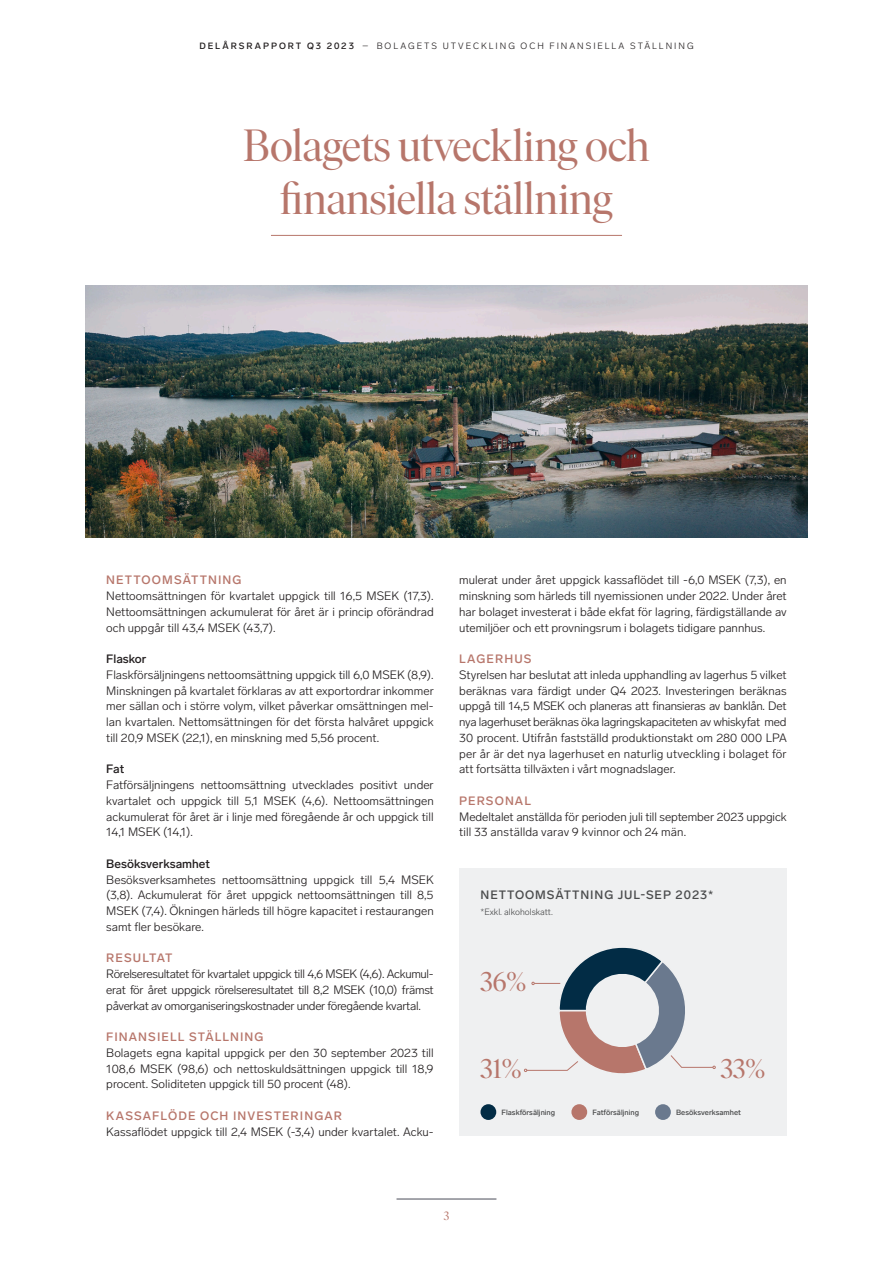
<style>
.page{position:relative;width:893px;height:1263px;background:#fff}
.page>*{position:absolute;margin:0;border:0;box-sizing:border-box;transform-origin:0 0}
.IVAR_-_Stor_rubrik_f{font:45px/52.5px "Ivar Display";letter-spacing:-.005em;color:#b7766b;text-align:center}
.LAB_-_Fotnotsstorlek{font:27px "Ivar Display";color:#b7766b}
.LAB_-_Brödtext{font:300 12px/15.8px "Lab Grotesque";color:#231f20;text-align:justify}
.LAB_-_mindre_underru{font:500 12px "Lab Grotesque";letter-spacing:.09em;color:#b7766b}
.LAB_-_Fotnotsstorlek-2{font:500 12px "Lab Grotesque";letter-spacing:.08em;color:#4b4c4d}
.LAB_-_Brödtext-2{font:500 12px "Lab Grotesque";color:#231f20}
.t1{font:12px "Ivar Display";color:#b7766b}
.t2{font:300 9px "Lab Grotesque";letter-spacing:.22em;color:#231f20}
.LAB_-_Fotnotsstorlek-3{font:300 9px "Lab Grotesque";color:#4b4c4d}
.LAB_-_Fotnotsstorlek-4{font:500 7.5px "Lab Grotesque";color:#4b4c4d}
.s1{font-weight:500}
</style>
<div class="page">
<div style="left:459px;top:868px;width:328px;height:267px;background:#eff0f1"></div>
<hr style="left:396px;top:1199px;width:100px;height:1px;background:#4b4d58">
<hr style="left:271px;top:235px;width:351px;height:1px;background:#b7766b">
<img style="left:85px;top:285px;width:722px;height:252px">
<div style="left:480px;top:1104px;width:16px;height:16px;background:#022c45;border-radius:50%"></div>
<div style="left:571px;top:1104px;width:16px;height:16px;background:#b7766b;border-radius:50%"></div>
<div style="left:655px;top:1104px;width:16px;height:16px;background:#6a798e;border-radius:50%"></div>
<svg style="left:524px;top:947px;width:192px;height:127px"></svg>
<p class="t2" style="left:199px;top:41px;width:496px"><span class="s1">DELÅRSRAPPORT Q3 2023</span> – BOLAGETS UTVECKLING OCH FINANSIELLA STÄLLNING</p>
<p class="IVAR_-_Stor_rubrik_f" style="left:243px;top:121px;width:408px">Bolagets utveckling och finansiella ställning</p>
<p class="LAB_-_mindre_underru" style="left:106px;top:573px;width:137px">NETTOOMSÄTTNING</p>
<p class="LAB_-_Brödtext" style="left:106px;top:588px;width:329px">Nettoomsättningen för kvartalet uppgick till 16,5 MSEK (17,3).<br>Nettoomsättningen ackumulerat för året är i princip oförändrad och uppgår till 43,4 MSEK (43,7).</p>
<p class="LAB_-_Brödtext-2" style="left:106px;top:652px;width:42px">Flaskor</p>
<p class="LAB_-_Brödtext" style="left:106px;top:667px;width:329px">Flaskförsäljningens nettoomsättning uppgick till 6,0 MSEK (8,9).<br>Minskningen på kvartalet förklaras av att exportordrar inkommer mer sällan och i större volym, vilket påverkar omsättningen mel&shy;lan kvartalen. Nettomsättningen för det första halvåret uppgick till 20,9 MSEK (22,1), en minskning med 5,56 procent.</p>
<p class="LAB_-_Brödtext-2" style="left:106px;top:762px;width:19px">Fat</p>
<p class="LAB_-_Brödtext" style="left:106px;top:777px;width:329px">Fatförsäljningens nettoomsättning utvecklades positivt under kvartalet och uppgick till 5,1 MSEK (4,6). Nettoomsättningen ackumulerat för året är i linje med föregående år och uppgick till 14,1 MSEK (14,1).</p>
<p class="LAB_-_Brödtext-2" style="left:106px;top:857px;width:105px">Besöksverksamhet</p>
<p class="LAB_-_Brödtext" style="left:106px;top:872px;width:329px">Besöksverksamhetes nettoomsättning uppgick till 5,4 MSEK (3,8). Ackumulerat för året uppgick nettoomsättningen till 8,5<br>MSEK (7,4). Ökningen härleds till högre kapacitet i restaurangen samt fler besökare.</p>
<p class="LAB_-_mindre_underru" style="left:106px;top:951px;width:68px">RESULTAT</p>
<p class="LAB_-_Brödtext" style="left:106px;top:966px;width:329px">Rörelseresultatet för kvartalet uppgick till 4,6 MSEK (4,6). Ackumul&shy;erat för året uppgick rörelseresultatet till 8,2 MSEK (10,0) främst påverkat av omorganiseringskostnader under föregående kvartal.</p>
<p class="LAB_-_mindre_underru" style="left:106px;top:1030px;width:159px">FINANSIELL STÄLLNING</p>
<p class="LAB_-_Brödtext" style="left:106px;top:1045px;width:329px">Bolagets egna kapital uppgick per den 30 september 2023 till 108,6 MSEK (98,6) och nettoskuldsättningen uppgick till 18,9 procent. Soliditeten uppgick till 50 procent (48).</p>
<p class="LAB_-_mindre_underru" style="left:106px;top:1109px;width:237px">KASSAFLÖDE OCH INVESTERINGAR</p>
<p class="LAB_-_Brödtext" style="left:106px;top:1124px;width:329px">Kassaflödet uppgick till 2,4 MSEK (-3,4) under kvartalet. Acku-</p>
<p class="LAB_-_Brödtext" style="left:459px;top:572px;width:329px">mulerat under året uppgick kassaflödet till -6,0 MSEK (7,3), en minskning som härleds till nyemissionen under 2022. Under året har bolaget investerat i både ekfat för lagring, färdigställande av utemiljöer och ett provningsrum i bolagets tidigare pannhus.</p>
<p class="LAB_-_mindre_underru" style="left:459px;top:652px;width:74px">LAGERHUS</p>
<p class="LAB_-_Brödtext" style="left:459px;top:667px;width:329px">Styrelsen har beslutat att inleda upphandling av lagerhus 5 vilket beräknas vara färdigt under Q4 2023. Investeringen beräknas uppgå till 14,5 MSEK och planeras att finansieras av banklån. Det nya lagerhuset beräknas öka lagringskapaciteten av whiskyfat med 30 procent. Utifrån fastställd produktionstakt om 280 000 LPA per år är det nya lagerhuset en naturlig utveckling i bolaget för att fortsätta tillväxten i vårt mognadslager.</p>
<p class="LAB_-_mindre_underru" style="left:459px;top:794px;width:73px">PERSONAL</p>
<p class="LAB_-_Brödtext" style="left:459px;top:809px;width:329px">Medeltalet anställda för perioden juli till september 2023 uppgick till 33 anställda varav 9 kvinnor och 24 män.</p>
<p class="LAB_-_Fotnotsstorlek-2" style="left:480px;top:888px;width:234px">NETTOOMSÄTTNING JUL-SEP 2023*</p>
<p class="LAB_-_Fotnotsstorlek-3" style="left:480px;top:907px;width:74px">*Exkl. alkoholskatt.</p>
<p class="LAB_-_Fotnotsstorlek" style="left:480px;top:967px;width:47px">36%</p>
<p class="LAB_-_Fotnotsstorlek" style="left:480px;top:1054px;width:43px">31%</p>
<p class="LAB_-_Fotnotsstorlek" style="left:721px;top:1054px;width:46px">33%</p>
<p class="LAB_-_Fotnotsstorlek-4" style="left:502px;top:1108px;width:55px">Flaskförsäljning</p>
<p class="LAB_-_Fotnotsstorlek-4" style="left:592px;top:1108px;width:48px">Fatförsäljning</p>
<p class="LAB_-_Fotnotsstorlek-4" style="left:676px;top:1108px;width:66px">Besöksverksamhet</p>
<p class="t1" style="left:444px;top:1210px;width:7px">3</p>
</div>
